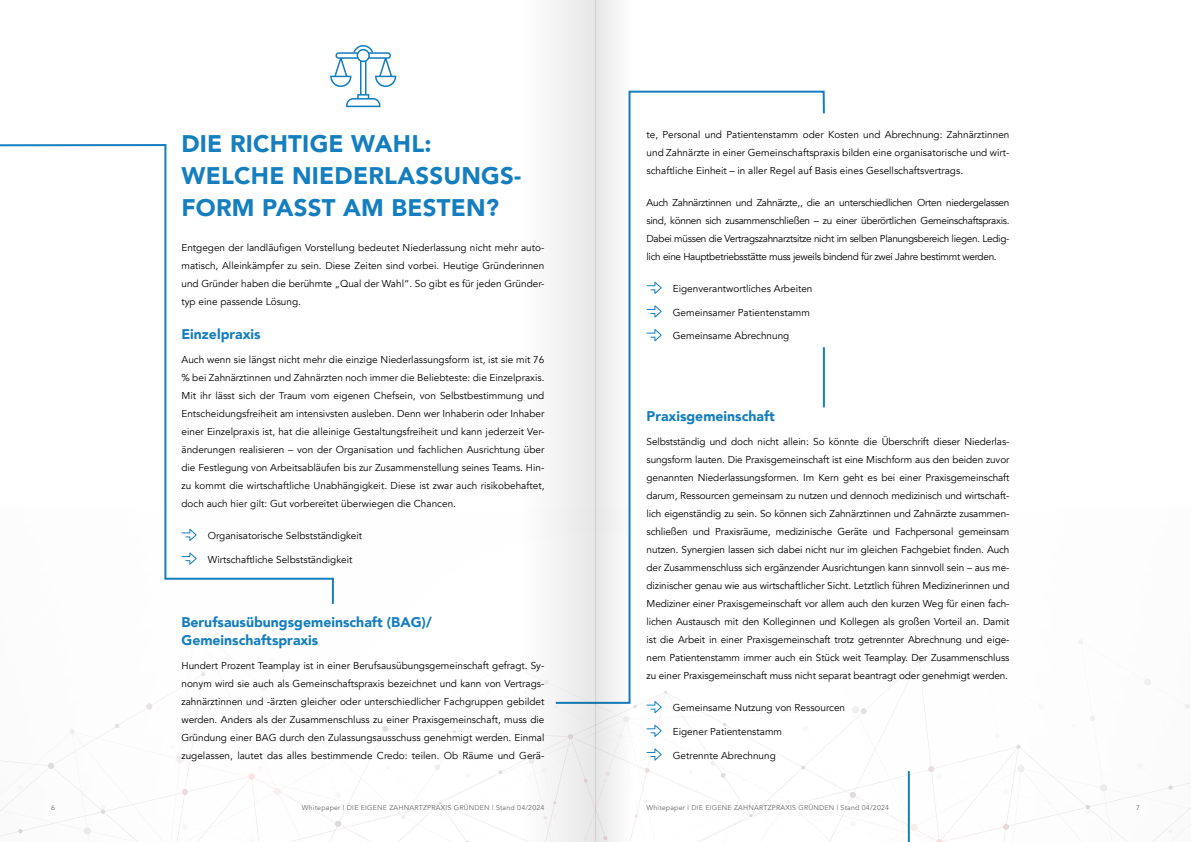
<style>
.page{position:relative;width:1191px;height:842px;background:#fff}
.page>*{position:absolute;margin:0;border:0;box-sizing:border-box;transform-origin:0 0}
.t1{font:900 24px/32px "Avenir";letter-spacing:.01em;color:#157ebe}
.t2{font:900 14px/18px "Avenir";color:#157ebe}
.t3{font:10px/18px "Avenir";color:#000;text-align:justify}
.t4{font:7px "Avenir";letter-spacing:.03em;color:#686867}
</style>
<div class="page">
<svg style="left:192px;top:621px;width:6px;height:7px"></svg>
<svg style="left:0;top:675px;width:336px;height:167px"></svg>
<svg style="left:248px;top:766px;width:15px;height:14px"></svg>
<svg style="left:48px;top:763px;width:6px;height:6px"></svg>
<svg style="left:146px;top:703px;width:6px;height:6px"></svg>
<svg style="left:177px;top:778px;width:11px;height:17px"></svg>
<svg style="left:101px;top:805px;width:4px;height:9px"></svg>
<svg style="left:18px;top:829px;width:5px;height:4px"></svg>
<svg style="left:115px;top:724px;width:4px;height:4px"></svg>
<svg style="left:191px;top:733px;width:5px;height:5px"></svg>
<svg style="left:201px;top:672px;width:4px;height:4px"></svg>
<svg style="left:1078px;top:640px;width:5px;height:4px"></svg>
<svg style="left:844px;top:663px;width:340px;height:179px"></svg>
<svg style="left:916px;top:657px;width:6px;height:6px"></svg>
<svg style="left:933px;top:839px;width:10px;height:3px"></svg>
<svg style="left:1003px;top:824px;width:11px;height:17px"></svg>
<svg style="left:928px;top:766px;width:14px;height:13px"></svg>
<svg style="left:852px;top:706px;width:14px;height:10px"></svg>
<svg style="left:1016px;top:744px;width:4px;height:5px"></svg>
<svg style="left:1085px;top:805px;width:5px;height:9px"></svg>
<svg style="left:1120px;top:665px;width:71px;height:154px"></svg>
<svg style="left:434px;top:702px;width:4px;height:4px"></svg>
<img style="left:486px;top:773px;width:12px;height:56px">
<img style="left:436px;top:779px;width:50px;height:62px">
<svg style="left:382px;top:726px;width:9px;height:8px"></svg>
<svg style="left:335px;top:821px;width:6px;height:6px"></svg>
<img style="left:854px;top:798px;width:1px;height:44px">
<svg style="left:854px;top:815px;width:2px;height:12px"></svg>
<img style="left:844px;top:731px;width:10px;height:51px">
<img style="left:726px;top:724px;width:34px;height:20px">
<img style="left:828px;top:731px;width:14px;height:13px">
<img style="left:730px;top:784px;width:25px;height:43px">
<img style="left:829px;top:782px;width:25px;height:60px">
<svg style="left:829px;top:840px;width:12px;height:2px"></svg>
<svg style="left:850px;top:792px;width:6px;height:6px"></svg>
<svg style="left:801px;top:766px;width:4px;height:3px"></svg>
<svg style="left:0;top:144px;width:334px;height:460px"></svg>
<svg style="left:181px;top:529px;width:16px;height:12px"></svg>
<svg style="left:181px;top:552px;width:16px;height:13px"></svg>
<svg style="left:498px;top:705px;width:228px;height:137px"></svg>
<svg style="left:330px;top:45px;width:66px;height:62px"></svg>
<hr style="left:908px;top:771px;width:2px;height:71px;background:#157ebe">
<svg style="left:634px;top:90px;width:191px;height:615px"></svg>
<svg style="left:646px;top:282px;width:16px;height:12px"></svg>
<svg style="left:646px;top:305px;width:16px;height:13px"></svg>
<svg style="left:646px;top:329px;width:16px;height:12px"></svg>
<svg style="left:595px;top:0;width:39px;height:842px;fill:#f1f1f1"></svg>
<div style="left:520px;top:0;width:75px;height:842px;background:#f3f3f3"></div>
<h1 class="t1" style="left:181px;top:127px;width:341px">DIE RICHTIGE WAHL:<br>WELCHE NIEDERLASSUNGS-<br>FORM PASST AM BESTEN?</h1>
<p class="t3" style="left:646px;top:125px;width:364px">te, Personal und Patientenstamm oder Kosten und Abrechnung: Zahnärztinnen und Zahnärzte in einer Gemeinschaftspraxis bilden eine organisatorische und wirt&shy;schaftliche Einheit – in aller Regel auf Basis eines Gesellschaftsvertrags.</p>
<p class="t3" style="left:646px;top:193px;width:364px">Auch Zahnärztinnen und Zahnärzte,, die an unterschiedlichen Orten niedergelassen sind, können sich zusammenschließen – zu einer überörtlichen Gemeinschaftspraxis.<br>Dabei müssen die Vertragszahnarztsitze nicht im selben Planungsbereich liegen. Ledig&shy;lich eine Hauptbetriebsstätte muss jeweils bindend für zwei Jahre bestimmt werden.</p>
<p class="t3" style="left:673px;top:280px;width:141px">Eigenverantwortliches Arbeiten</p>
<p class="t3" style="left:673px;top:303px;width:139px">Gemeinsamer Patientenstamm</p>
<p class="t3" style="left:673px;top:327px;width:118px">Gemeinsame Abrechnung</p>
<p class="t3" style="left:181px;top:239px;width:364px">Entgegen der landläufigen Vorstellung bedeutet Niederlassung nicht mehr auto&shy;matisch, Alleinkämpfer zu sein. Diese Zeiten sind vorbei. Heutige Gründerinnen und Gründer haben die berühmte „Qual der Wahl“. So gibt es für jeden Gründer&shy;typ eine passende Lösung.</p>
<h2 class="t2" style="left:181px;top:325px;width:81px">Einzelpraxis</h2>
<p class="t3" style="left:181px;top:351px;width:364px">Auch wenn sie längst nicht mehr die einzige Niederlassungsform ist, ist sie mit 76 % bei Zahnärztinnen und Zahnärzten noch immer die Beliebteste: die Einzelpraxis.<br>Mit ihr lässt sich der Traum vom eigenen Chefsein, von Selbstbestimmung und Entscheidungsfreiheit am intensivsten ausleben. Denn wer Inhaberin oder Inhaber einer Einzelpraxis ist, hat die alleinige Gestaltungsfreiheit und kann jederzeit Ver&shy;änderungen realisieren – von der Organisation und fachlichen Ausrichtung über die Festlegung von Arbeitsabläufen bis zur Zusammenstellung seines Teams. Hin&shy;zu kommt die wirtschaftliche Unabhängigkeit. Diese ist zwar auch risikobehaftet, doch auch hier gilt: Gut vorbereitet überwiegen die Chancen.</p>
<p class="t3" style="left:208px;top:527px;width:156px">Organisatorische Selbstständigkeit</p>
<p class="t3" style="left:208px;top:550px;width:146px">Wirtschaftliche Selbstständigkeit</p>
<h2 class="t2" style="left:646px;top:407px;width:130px">Praxisgemeinschaft</h2>
<p class="t3" style="left:646px;top:433px;width:364px">Selbstständig und doch nicht allein: So könnte die Überschrift dieser Niederlas&shy;sungsform lauten. Die Praxisgemeinschaft ist eine Mischform aus den beiden zuvor genannten Niederlassungsformen. Im Kern geht es bei einer Praxisgemeinschaft darum, Ressourcen gemeinsam zu nutzen und dennoch medizinisch und wirtschaft&shy;lich eigenständig zu sein. So können sich Zahnärztinnen und Zahnärzte zusammen&shy;schließen und Praxisräume, medizinische Geräte und Fachpersonal gemeinsam nutzen. Synergien lassen sich dabei nicht nur im gleichen Fachgebiet finden. Auch der Zusammenschluss sich ergänzender Ausrichtungen kann sinnvoll sein – aus me&shy;dizinischer genau wie aus wirtschaftlicher Sicht. Letztlich führen Medizinerinnen und Mediziner einer Praxisgemeinschaft vor allem auch den kurzen Weg für einen fach&shy;lichen Austausch mit den Kolleginnen und Kollegen als großen Vorteil an. Damit ist die Arbeit in einer Praxisgemeinschaft trotz getrennter Abrechnung und eige&shy;nem Patientenstamm immer auch ein Stück weit Teamplay. Der Zusammenschluss zu einer Praxisgemeinschaft muss nicht separat beantragt oder genehmigt werden.</p>
<p class="t3" style="left:673px;top:699px;width:174px">Gemeinsame Nutzung von Ressourcen</p>
<p class="t3" style="left:673px;top:723px;width:111px">Eigener Patientenstamm</p>
<p class="t3" style="left:673px;top:746px;width:104px">Getrennte Abrechnung</p>
<h2 class="t2" style="left:181px;top:613px;width:252px">Berufsausübungsgemeinschaft (BAG)/<br>Gemeinschaftspraxis</h2>
<p class="t3" style="left:181px;top:656px;width:364px">Hundert Prozent Teamplay ist in einer Berufsausübungsgemeinschaft gefragt. Sy&shy;nonym wird sie auch als Gemeinschaftspraxis bezeichnet und kann von Vertrags&shy;zahnärztinnen und -ärzten gleicher oder unterschiedlicher Fachgruppen gebildet werden. Anders als der Zusammenschluss zu einer Praxisgemeinschaft, muss die Gründung einer BAG durch den Zulassungsausschuss genehmigt werden. Einmal zugelassen, lautet das alles bestimmende Credo: teilen. Ob Räume und Gerä-</p>
<p class="t4" style="left:51px;top:803px;width:5px">6</p>
<p class="t4" style="left:302px;top:803px;width:244px">Whitepaper | DIE EIGENE ZAHNARTZPRAXIS GRÜNDEN | Stand 04/2024</p>
<p class="t4" style="left:646px;top:803px;width:244px">Whitepaper | DIE EIGENE ZAHNARTZPRAXIS GRÜNDEN | Stand 04/2024</p>
<p class="t4" style="left:1136px;top:803px;width:5px">7</p>
</div>
